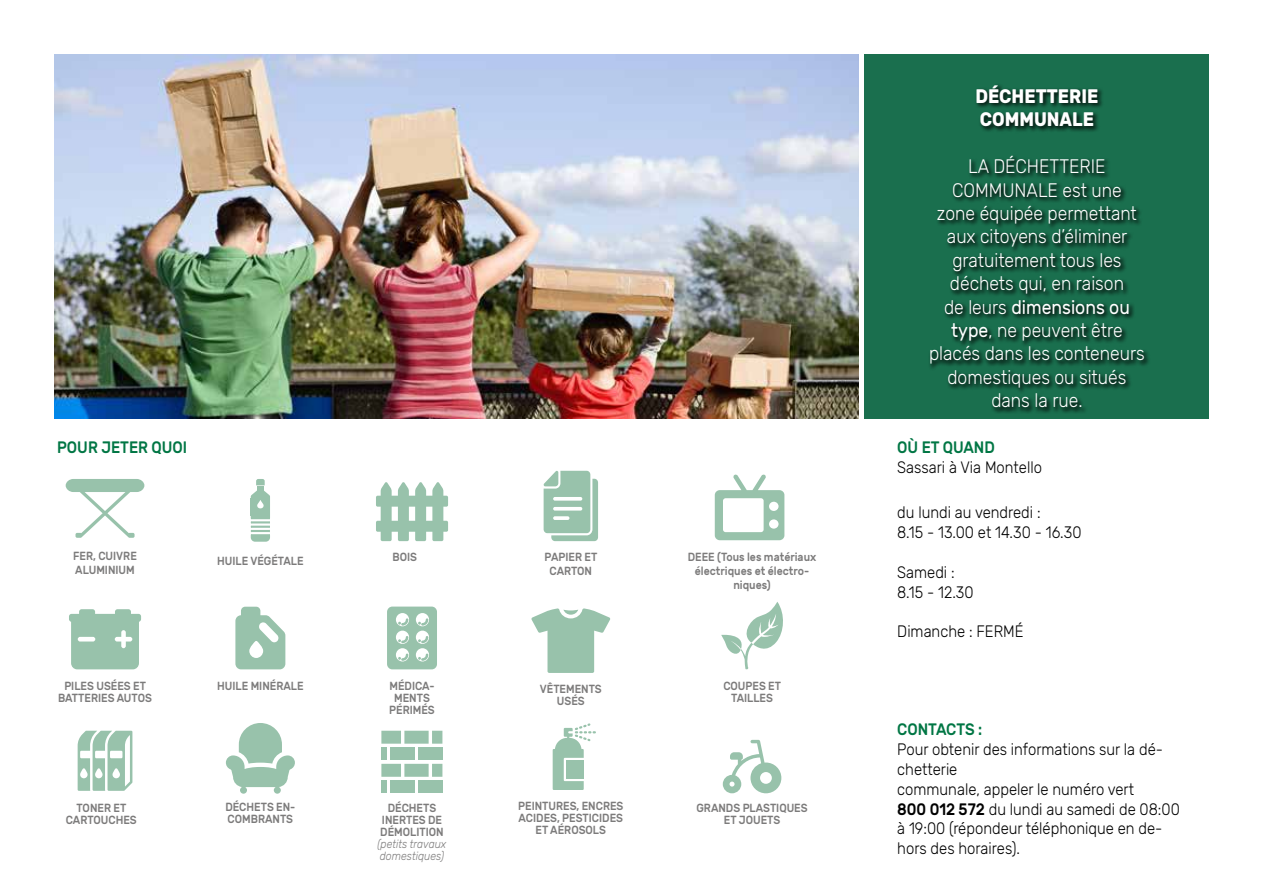
<style>
.page{position:relative;width:1263px;height:893px;background:#fff}
.page>*{position:absolute;margin:0;border:0;box-sizing:border-box;transform-origin:0 0}
.t1{font:300 19.5px/23.4px "Rubik";color:#fff;text-align:center;scale:.9 1}
.t2{font:700 19.5px/23.4px "Rubik";color:#fff;scale:.9 1}
.t3{font:300 16.5px/19.8px "Rubik";color:#000;scale:.9 1}
.t4{font:500 16.5px "Rubik";color:#007644;scale:.9 1}
.t5{font:500 11.7px/12px "Rubik";color:#7c7b7b;text-align:center;scale:.9 1}
.t6{font:italic 300 11.7px/12px "Rubik";color:#7c7b7b;scale:.9 1}
.s1{font-weight:400}
.s2{font-weight:500}
</style>
<div class="page">
<img style="left:54px;top:54px;width:804px;height:364px">
<div style="left:865px;top:54px;width:344px;height:364px;background:#1a6f4e"></div>
<div style="left:928px;top:83px;width:223px;height:331px;background:#000;opacity:.75"></div>
<svg style="left:531px;top:608px;width:79px;height:65px"></svg>
<svg style="left:553px;top:723px;width:43px;height:67px"></svg>
<div style="left:566px;top:760px;width:18px;height:19px;background:#98c2ab"></div>
<svg style="left:543px;top:471px;width:55px;height:70px;background:#adcebc"></svg>
<svg style="left:721px;top:602px;width:62px;height:68px"></svg>
<svg style="left:715px;top:474px;width:69px;height:66px"></svg>
<svg style="left:723px;top:740px;width:58px;height:53px"></svg>
<svg style="left:226px;top:723px;width:69px;height:71px"></svg>
<svg style="left:235px;top:607px;width:50px;height:62px"></svg>
<svg style="left:251px;top:520px;width:19px;height:5px"></svg>
<svg style="left:251px;top:525px;width:19px;height:4px"></svg>
<svg style="left:251px;top:479px;width:19px;height:42px"></svg>
<hr style="left:251px;top:523px;width:19px;height:3px;background:#fff">
<svg style="left:251px;top:528px;width:19px;height:14px"></svg>
<svg style="left:387px;top:607px;width:50px;height:62px"></svg>
<svg style="left:376px;top:482px;width:72px;height:59px"></svg>
<div style="left:391px;top:747px;width:24px;height:13px;background:#98c2ab"></div>
<div style="left:381px;top:747px;width:6px;height:13px;background:#98c2ab"></div>
<div style="left:418px;top:747px;width:24px;height:13px;background:#98c2ab"></div>
<svg style="left:381px;top:764px;width:61px;height:13px"></svg>
<div style="left:381px;top:780px;width:6px;height:13px;background:#98c2ab"></div>
<svg style="left:381px;top:731px;width:61px;height:13px"></svg>
<div style="left:391px;top:780px;width:24px;height:13px;background:#98c2ab"></div>
<div style="left:418px;top:780px;width:24px;height:13px;background:#98c2ab"></div>
<svg style="left:69px;top:609px;width:72px;height:60px;background:#a6cab7"></svg>
<svg style="left:66px;top:479px;width:78px;height:59px"></svg>
<svg style="left:78px;top:731px;width:54px;height:60px"></svg>
<h1 class="t2" style="left:975px;top:85px;width:138px">DÉCHETTERIE<br>COMMUNALE</h1>
<h1 class="t1" style="left:929px;top:155px;width:241px">LA DÉCHETTERIE<br>COMMUNALE est une<br>zone équipée permettant aux citoyens d’éliminer gratuitement tous les déchets qui, en raison<br>de leurs <span class="s1">dimensions ou type</span>, ne peuvent être placés dans les conteneurs domestiques ou situés dans la rue.</h1>
<h2 class="t4" style="left:57px;top:438px;width:146px">POUR JETER QUOI</h2>
<h2 class="t4" style="left:897px;top:438px;width:110px">OÙ ET QUAND</h2>
<h2 class="t3" style="left:897px;top:458px;width:162px">Sassari à Via Montello</h2>
<p class="t5" style="left:73px;top:550px;width:72px;line-height:14.1px;text-align:left">FER, CUIVRE<br>ALUMINIUM</p>
<p class="t5" style="left:217px;top:556px;width:98px">HUILE VÉGÉTALE</p>
<p class="t5" style="left:393px;top:551px;width:29px">BOIS</p>
<p class="t5" style="left:544px;top:550px;width:60px;line-height:14.1px">PAPIER ET<br>CARTON</p>
<p class="t5" style="left:688px;top:550px;width:144px;line-height:14.1px">DEEE (Tous les matériaux électriques et électro&shy;niques)</p>
<h2 class="t3" style="left:897px;top:503px;width:206px">du lundi au vendredi :<br>8.15 - 13.00 et 14.30 - 16.30</h2>
<h2 class="t3" style="left:897px;top:563px;width:86px">Samedi :<br>8.15 - 12.30</h2>
<h2 class="t3" style="left:897px;top:622px;width:142px">Dimanche : FERMÉ</h2>
<p class="t5" style="left:58px;top:680px;width:106px">PILES USÉES ET<br>BATTERIES AUTOS</p>
<p class="t5" style="left:217px;top:680px;width:98px">HUILE MINÉRALE</p>
<p class="t5" style="left:389px;top:680px;width:52px">MÉDICA-<br>MENTS<br>PÉRIMÉS</p>
<p class="t5" style="left:540px;top:684px;width:70px">VÊTEMENTS<br>USÉS</p>
<p class="t5" style="left:723px;top:680px;width:66px">COUPES ET<br>TAILLES</p>
<p class="t5" style="left:66px;top:802px;width:80px">TONER ET<br>CARTOUCHES</p>
<p class="t5" style="left:225px;top:801px;width:79px;text-align:left">DÉCHETS EN-<br>COMBRANTS</p>
<p class="t5" style="left:380px;top:802px;width:72px">DÉCHETS<br>INERTES DE<br>DÉMOLITION</p>
<p class="t6" style="left:378px;top:838px;width:78px">(petits travaux domestiques)</p>
<p class="t5" style="left:518px;top:800px;width:119px">PEINTURES, ENCRES<br>ACIDES, PESTICIDES<br>ET AÉROSOLS</p>
<p class="t5" style="left:696px;top:802px;width:125px">GRANDS PLASTIQUES<br>ET JOUETS</p>
<h2 class="t4" style="left:897px;top:720px;width:96px">CONTACTS :</h2>
<h2 class="t3" style="left:897px;top:740px;width:315px">Pour obtenir des informations sur la dé&shy;chetterie<br>communale, appeler le numéro vert<br><span class="s2">800 012 572</span> du lundi au samedi de 08:00 à 19:00 (répondeur téléphonique en de&shy;hors des horaires).</h2>
</div>
